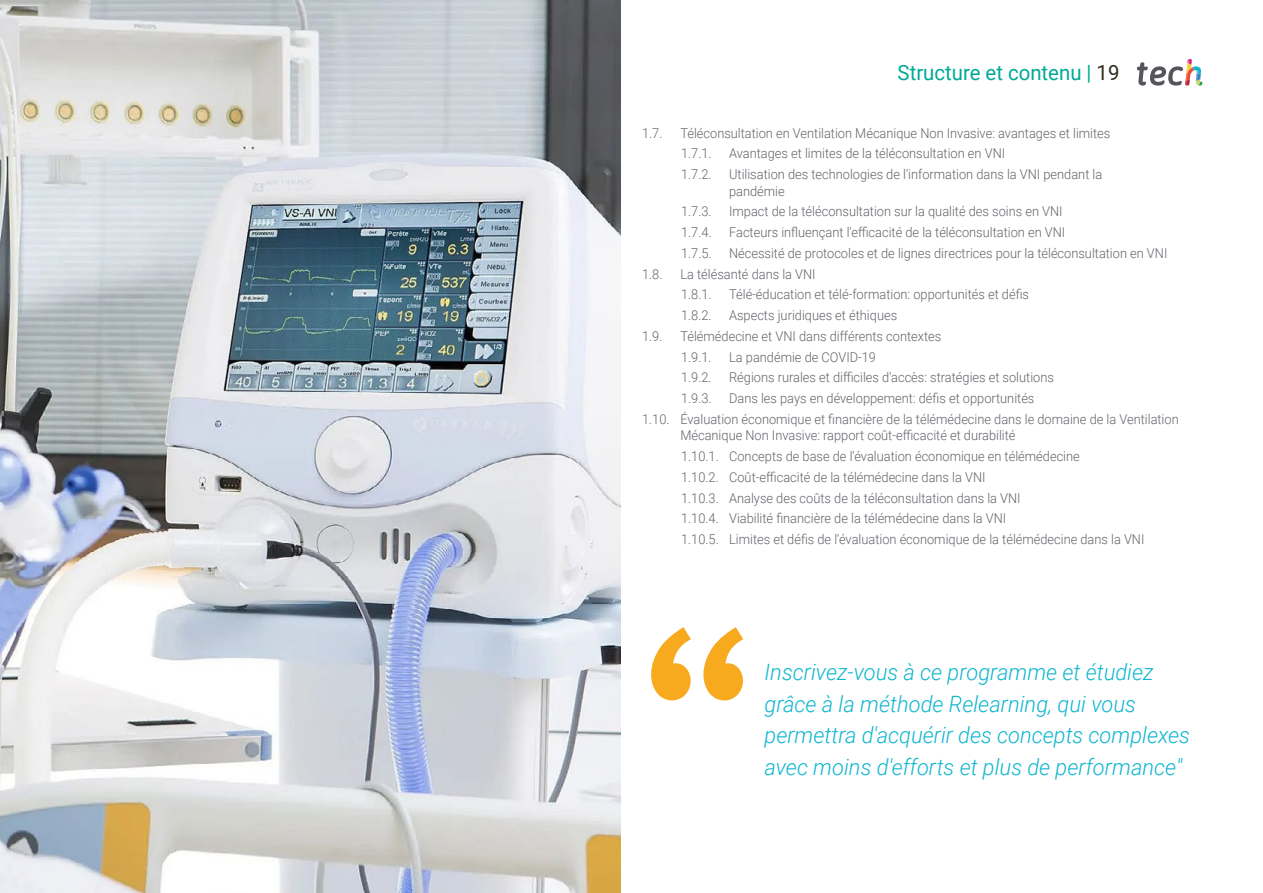
<style>
.page{position:relative;width:1263px;height:893px;background:#fff}
.page>*{position:absolute;margin:0;border:0;box-sizing:border-box;transform-origin:0 0}
.t1{font:italic 300 22.5px/31.5px "Roboto";color:#0fb6cf}
.t2{font:21px "Roboto";color:#00a996}
.t3{font:300 13.5px/20.7px "Roboto";color:#61646a;scale:.95 1}
.s1{color:#312e20}
</style>
<div class="page">
<img style="left:0;top:0;width:621px;height:893px">
<svg style="left:651px;top:627px;width:92px;height:73px"></svg>
<svg style="left:1137px;top:59px;width:65px;height:27px"></svg>
<h2 class="t2" style="left:898px;top:57px;width:223px">Structure et contenu | <span class="s1">19</span></h2>
<p class="t3" style="left:642px;top:122px;width:23px">1.7.</p>
<p class="t3" style="left:680px;top:122px;width:454px">Téléconsultation en Ventilation Mécanique Non Invasive: avantages et limites<br>1.7.1.</p>
<p class="t3" style="left:729px;top:143px;width:292px">Avantages et limites de la téléconsultation en VNI</p>
<p class="t3" style="left:681px;top:164px;width:34px">1.7.2.</p>
<p class="t3" style="left:729px;top:166px;width:394px;line-height:16.5px">Utilisation des technologies de l'information dans la VNI pendant la pandémie</p>
<p class="t3" style="left:681px;top:201px;width:34px">1.7.3.</p>
<p class="t3" style="left:729px;top:201px;width:352px">Impact de la téléconsultation sur la qualité des soins en VNI</p>
<p class="t3" style="left:681px;top:222px;width:34px">1.7.4.</p>
<p class="t3" style="left:729px;top:222px;width:355px">Facteurs influençant l'efficacité de la téléconsultation en VNI</p>
<p class="t3" style="left:681px;top:242px;width:34px">1.7.5.</p>
<p class="t3" style="left:729px;top:242px;width:463px">Nécessité de protocoles et de lignes directrices pour la téléconsultation en VNI</p>
<p class="t3" style="left:642px;top:263px;width:23px">1.8.</p>
<p class="t3" style="left:680px;top:263px;width:144px">La télésanté dans la VNI<br>1.8.1.</p>
<p class="t3" style="left:729px;top:284px;width:317px">Télé-éducation et télé-formation: opportunités et défis</p>
<p class="t3" style="left:681px;top:305px;width:34px">1.8.2.</p>
<p class="t3" style="left:729px;top:305px;width:178px">Aspects juridiques et éthiques</p>
<p class="t3" style="left:642px;top:325px;width:23px">1.9.</p>
<p class="t3" style="left:680px;top:325px;width:276px">Télémédecine et VNI dans différents contextes<br>1.9.1.</p>
<p class="t3" style="left:729px;top:346px;width:156px">La pandémie de COVID-19</p>
<p class="t3" style="left:681px;top:367px;width:34px">1.9.2.</p>
<p class="t3" style="left:729px;top:367px;width:343px">Régions rurales et difficiles d'accès: stratégies et solutions</p>
<p class="t3" style="left:681px;top:388px;width:34px">1.9.3.</p>
<p class="t3" style="left:642px;top:388px;width:566px;text-indent:87px">Dans les pays en développement: défis et opportunités<br>1.10. Évaluation économique et financière de la télémédecine dans le domaine de la Ventilation</p>
<p class="t3" style="left:680px;top:425px;width:490px">Mécanique Non Invasive: rapport coût-efficacité et durabilité<br>1.10.1. Concepts de base de l'évaluation économique en télémédecine<br>1.10.2. Coût-efficacité de la télémédecine dans la VNI<br>1.10.3. Analyse des coûts de la téléconsultation dans la VNI<br>1.10.4. Viabilité financière de la télémédecine dans la VNI<br>1.10.5. Limites et défis de l'évaluation économique de la télémédecine dans la VNI</p>
<h1 class="t1" style="left:764px;top:655px;width:427px">Inscrivez-vous à ce programme et étudiez grâce à la méthode Relearning, qui vous permettra d'acquérir des concepts complexes avec moins d'efforts et plus de performance"</h1>
</div>
